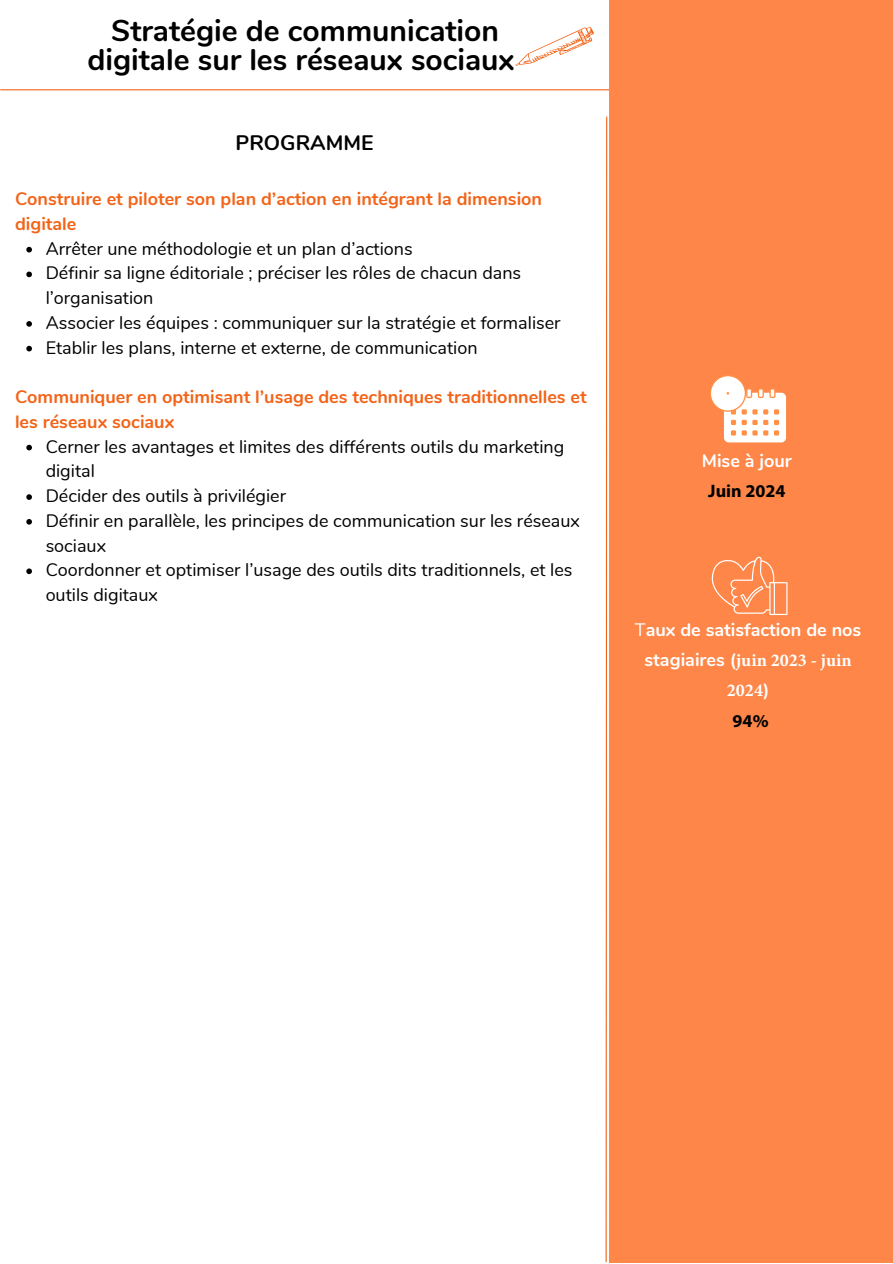
<style>
.page{position:relative;width:893px;height:1264px;background:#fff}
.page>*{position:absolute;margin:0;border:0;box-sizing:border-box;transform-origin:0 0}
.t1{font:700 30px/29.2px "Nunito";color:#000;text-align:center}
.t2{font:700 21px "Nunito";color:#000}
.t3{font:18px/24.8px "Nunito";color:#000}
.t4{font:700 18px/24.8px "Nunito";color:#f26419}
.t5{font:700 18px "Nunito";color:#fff}
.t6{font:700 18px/30.3px "Minion Pro";color:#fff;text-align:center}
.t7{font:700 18px "Myriad Pro";color:#000}
.s1{font-weight:400}
.s2{font-family:"Nunito"}
</style>
<div class="page">
<svg style="left:605px;top:116px;width:2px;height:1146px"></svg>
<hr style="left:1px;top:89px;width:891px;height:1px;background:#f26419">
<div style="left:608px;top:0;width:284px;height:1262px;background:#fd8648"></div>
<svg style="left:515px;top:27px;width:79px;height:39px"></svg>
<svg style="left:26px;top:247px;width:6px;height:5px"></svg>
<svg style="left:26px;top:271px;width:6px;height:6px"></svg>
<svg style="left:26px;top:321px;width:6px;height:6px"></svg>
<svg style="left:26px;top:346px;width:6px;height:5px"></svg>
<svg style="left:26px;top:445px;width:6px;height:5px"></svg>
<svg style="left:26px;top:494px;width:6px;height:6px"></svg>
<svg style="left:26px;top:519px;width:6px;height:5px"></svg>
<svg style="left:26px;top:568px;width:6px;height:6px"></svg>
<svg style="left:710px;top:375px;width:76px;height:67px"></svg>
<svg style="left:711px;top:556px;width:76px;height:59px"></svg>
<h1 class="t1" style="left:87px;top:16px;width:428px">Stratégie de communication digitale sur les réseaux sociaux</h1>
<p class="t2" style="left:235px;top:129px;width:139px">PROGRAMME</p>
<p class="t4" style="left:15px;top:187px;width:528px">Construire et piloter son plan d’action en intégrant la dimension digitale</p>
<p class="t3" style="left:46px;top:236px;width:516px">Arrêter une méthodologie et un plan d’actions<br>Définir sa ligne éditoriale ; préciser les rôles de chacun dans l’organisation<br>Associer les équipes : communiquer sur la stratégie et formaliser Etablir les plans, interne et externe, de communication</p>
<p class="t4" style="left:15px;top:385px;width:573px">Communiquer en optimisant l’usage des techniques traditionnelles et les réseaux sociaux</p>
<p class="t3" style="left:46px;top:434px;width:535px">Cerner les avantages et limites des différents outils du marketing digital<br>Décider des outils à privilégier<br>Définir en parallèle, les principes de communication sur les réseaux sociaux<br>Coordonner et optimiser l’usage des outils dits traditionnels, et les outils digitaux</p>
<p class="t5" style="left:701px;top:449px;width:91px">Mise à jour</p>
<p class="t7" style="left:708px;top:479px;width:79px">Juin 2024</p>
<p class="t5" style="left:634px;top:617px;width:228px"><span class="s1">T</span>aux de satisfaction de nos</p>
<p class="t6" style="left:644px;top:645px;width:209px"><span class="s2">stagiaires (</span>juin 2023 - juin<br>2024<span class="s2">)</span></p>
<p class="t7" style="left:732px;top:709px;width:37px">94%</p>
</div>
